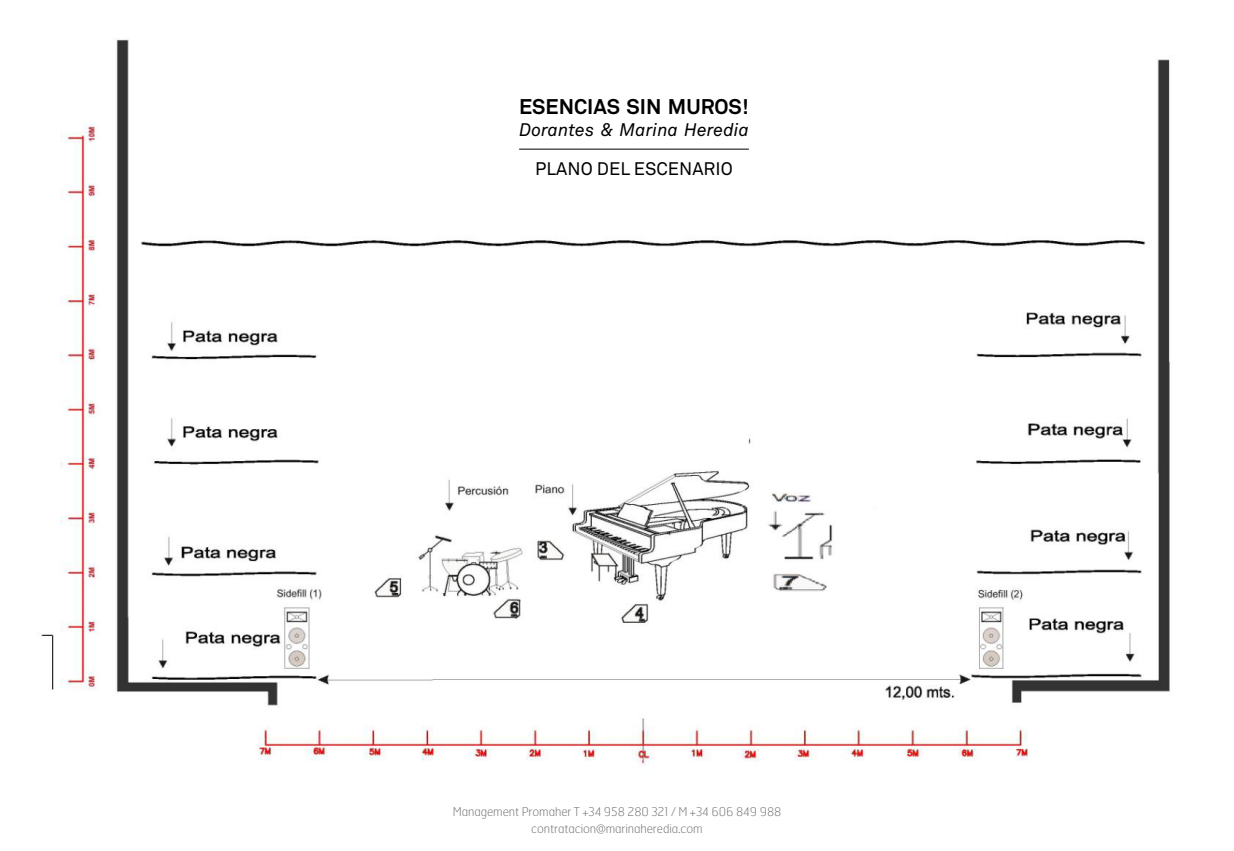
<style>
.page{position:relative;width:1234px;height:851px;background:#fff}
.page>*{position:absolute;margin:0;border:0;box-sizing:border-box;transform-origin:0 0}
.t1{font:700 21px "Akkurat";color:#000}
.t2{font:italic 18px "Akkurat";color:#000}
.t3{font:18px "Akkurat";color:#000}
.t4{font:100 12px/16.5px "Hermes";letter-spacing:-.005em;color:#727375;text-align:center}
</style>
<div class="page">
<img style="left:41px;top:39px;width:1129px;height:726px">
<div style="left:432px;top:62px;width:390px;height:164px;background:#fff"></div>
<hr style="left:519px;top:149px;width:229px;height:1px;background:#000">
<h1 class="t1" style="left:519px;top:93px;width:231px">ESENCIAS SIN MUROS!</h1>
<h2 class="t2" style="left:519px;top:119px;width:231px">Dorantes &amp; Marina Heredia</h2>
<h2 class="t3" style="left:535px;top:159px;width:199px">PLANO DEL ESCENARIO</h2>
<p class="t4" style="left:452px;top:803px;width:330px">Management Promaher T +34 958 280 321 / M +34 606 849 988 contratacion@marinaheredia.com</p>
</div>
